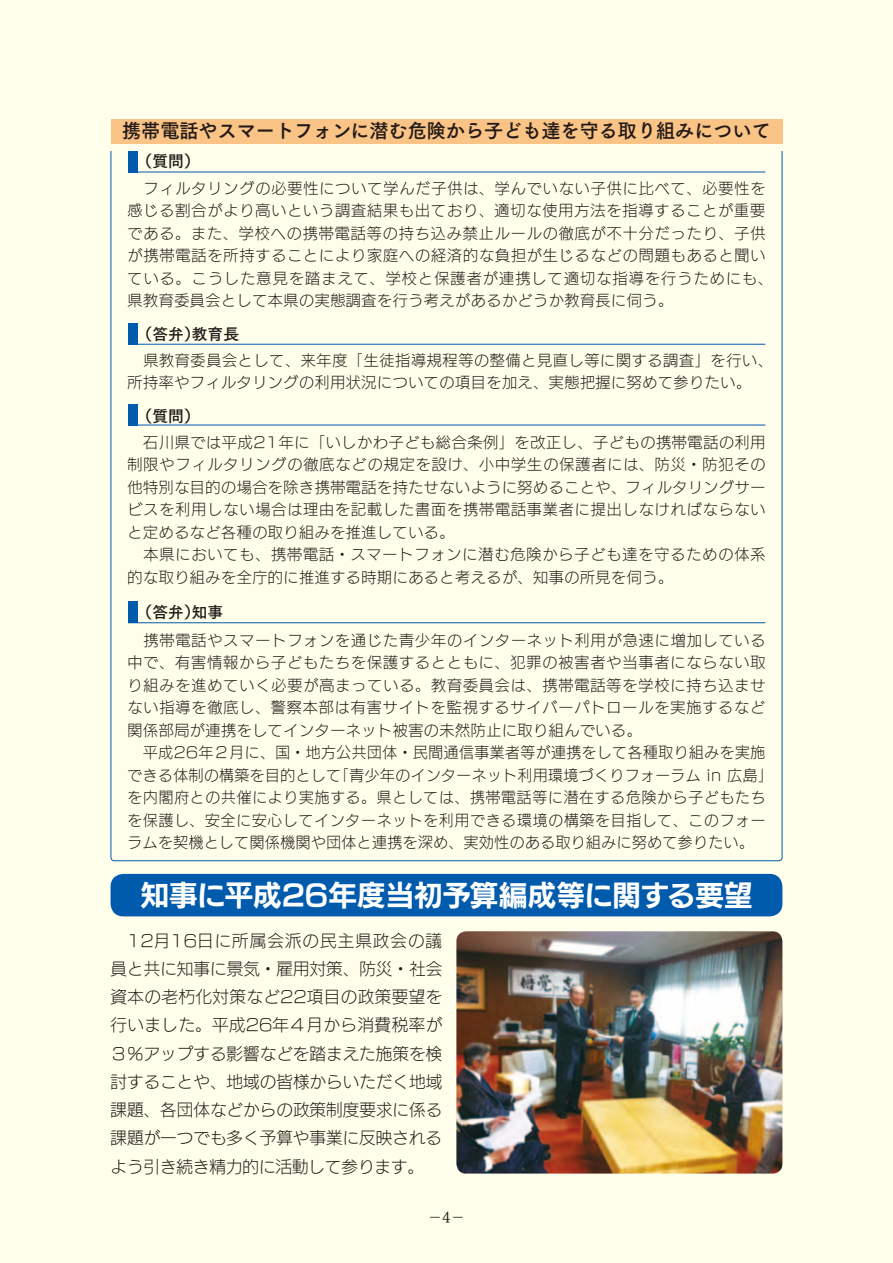
<style>
.page{position:relative;width:893px;height:1263px;background:#fffeeb}
.page>*{position:absolute;margin:0;border:0;box-sizing:border-box;transform-origin:0 0}
.t1{font:28.5px "New Rodin Pro B";letter-spacing:-.005em;color:#fff}
.t2{font:19.5px "Tsuku Go Pro B";color:#231916}
.t3{font:16.5px/28.2px "New Rodin Pro L";letter-spacing:.005em;color:#231916;text-align:justify}
.t4{font:15.75px "Tsuku Go Pro B";color:#231916}
.t5{font:15px/22.5px "New Rodin Pro L";letter-spacing:.06em;color:#231916}
.t6{font:15px/22.5px "New Rodin Pro L";letter-spacing:.04em;color:#231916}
.t7{font:15px "Tsuku Min Pro RB";color:#231916}
</style>
<div class="page">
<div style="left:111px;top:874px;width:671px;height:42px;background:#005bac;border-radius:13px"></div>
<img style="left:456px;top:931px;width:326px;height:242px">
<div style="left:128px;top:404px;width:10px;height:21px;background:#005bac"></div>
<hr style="left:128px;top:425px;width:637px;height:1px;background:#005bac">
<div style="left:128px;top:602px;width:10px;height:21px;background:#005bac"></div>
<hr style="left:128px;top:622px;width:637px;height:1px;background:#005bac">
<div style="left:128px;top:323px;width:10px;height:21px;background:#005bac"></div>
<hr style="left:128px;top:344px;width:637px;height:1px;background:#005bac">
<div style="left:111px;top:119px;width:671px;height:25px;background:#f9c486"></div>
<div style="left:128px;top:151px;width:10px;height:21px;background:#005bac"></div>
<hr style="left:128px;top:172px;width:637px;height:1px;background:#005bac">
<h2 class="t2" style="left:122px;top:114px;width:650px">携帯電話やスマートフォンに潜む危険から子ども達を守る取り組みについて</h2>
<p class="t4" style="left:137px;top:148px;width:64px">（質問）</p>
<p class="t5" style="left:128px;top:175px;width:647px">　フィルタリングの必要性について学んだ子供は、学んでいない子供に比べて、必要性を感じる割合がより高いという調査結果も出ており、適切な使用方法を指導することが重要である。また、学校への携帯電話等の持ち込み禁止ルールの徹底が不十分だったり、子供が携帯電話を所持することにより家庭への経済的な負担が生じるなどの問題もあると聞いている。こうした意見を踏まえて、学校と保護者が連携して適切な指導を行うためにも、県教育委員会として本県の実態調査を行う考えがあるかどうか教育長に伺う。</p>
<p class="t4" style="left:137px;top:320px;width:104px">（答弁）教育長</p>
<p class="t6" style="left:128px;top:347px;width:647px">　県教育委員会として、来年度「生徒指導規程等の整備と見直し等に関する調査」を行い、所持率やフィルタリングの利用状況についての項目を加え、実態把握に努めて参りたい。</p>
<p class="t4" style="left:137px;top:402px;width:64px">（質問）</p>
<p class="t5" style="left:128px;top:429px;width:640px">　石川県では平成21年に「いしかわ子ども総合条例」を改正し、子どもの携帯電話の利用制限やフィルタリングの徹底などの規定を設け、小中学生の保護者には、防災・防犯その他特別な目的の場合を除き携帯電話を持たせないように努めることや、フィルタリングサービスを利用しない場合は理由を記載した書面を携帯電話事業者に提出しなければならないと定めるなど各種の取り組みを推進している。<br>　本県においても、携帯電話・スマートフォンに潜む危険から子ども達を守るための体系的な取り組みを全庁的に推進する時期にあると考えるが、知事の所見を伺う。</p>
<p class="t4" style="left:137px;top:598px;width:88px">（答弁）知事</p>
<p class="t5" style="left:128px;top:627px;width:640px;text-align:justify">　携帯電話やスマートフォンを通じた青少年のインターネット利用が急速に増加している中で、有害情報から子どもたちを保護するとともに、犯罪の被害者や当事者にならない取り組みを進めていく必要が高まっている。教育委員会は、携帯電話等を学校に持ち込ませない指導を徹底し、警察本部は有害サイトを監視するサイバーパトロールを実施するなど関係部局が連携をしてインターネット被害の未然防止に取り組んでいる。</p>
<p class="t5" style="left:128px;top:740px;width:647px;text-indent:16px">平成26年２月に、国・地方公共団体・民間通信事業者等が連携をして各種取り組みを実施できる体制の構築を目的として「青少年のインターネット利用環境づくりフォーラム in 広島」を内閣府との共催により実施する。県としては、携帯電話等に潜在する危険から子どもたちを保護し、安全に安心してインターネットを利用できる環境の構築を目指して、このフォーラムを契機として関係機関や団体と連携を深め、実効性のある取り組みに努めて参りたい。</p>
<h1 class="t1" style="left:140px;top:871px;width:614px">知事に平成26年度当初予算編成等に関する要望</h1>
<p class="t3" style="left:111px;top:925px;width:333px">　12月16日に所属会派の民主県政会の議員と共に知事に景気・雇用対策、防災・社会資本の老朽化対策など22項目の政策要望を行いました。平成26年４月から消費税率が３％アップする影響などを踏まえた施策を検討することや、地域の皆様からいただく地域課題、各団体などからの政策制度要求に係る課題が一つでも多く予算や事業に反映されるよう引き続き精力的に活動して参ります。</p>
<p class="t7" style="left:428px;top:1204px;width:39px">－4－</p>
</div>
